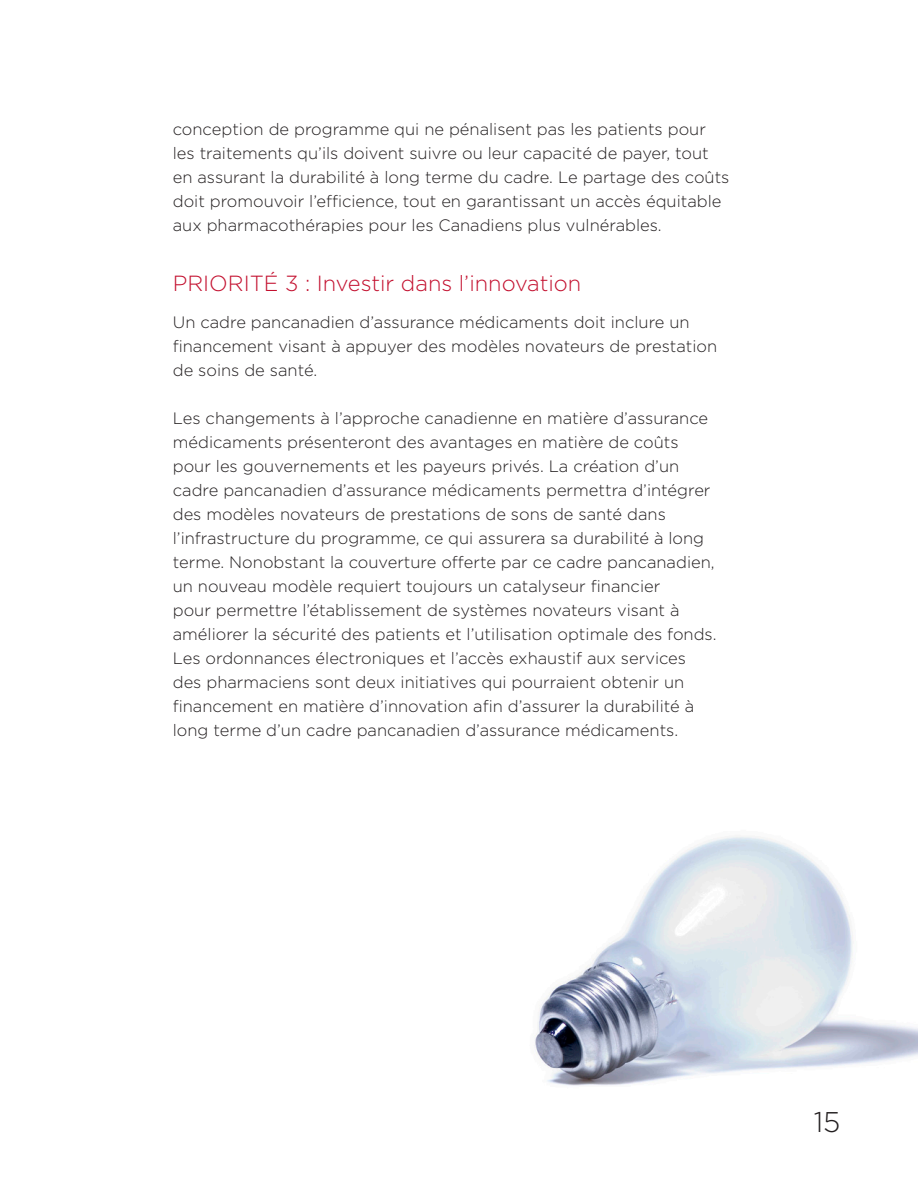
<style>
.page{position:relative;width:918px;height:1188px;background:#fff}
.page>*{position:absolute;margin:0;border:0;box-sizing:border-box;transform-origin:0 0}
.t1{font:300 28.5px "Gotham";color:#231f20}
.t2{font:300 21.9px "Gotham";color:#c3102f}
.t3{font:300 16.5px/24px "Gotham";color:#231f20}
</style>
<div class="page">
<img style="left:534px;top:836px;width:384px;height:250px">
<p class="t3" style="left:173px;top:116px;width:558px">conception de programme qui ne pénalisent pas les patients pour les traitements qu’ils doivent suivre ou leur capacité de payer, tout en assurant la durabilité à long terme du cadre. Le partage des coûts doit promouvoir l’efficience, tout en garantissant un accès équitable aux pharmacothérapies pour les Canadiens plus vulnérables.</p>
<p class="t2" style="left:173px;top:269px;width:410px">PRIORITÉ 3 : Investir dans l’innovation</p>
<p class="t3" style="left:173px;top:310px;width:546px">Un cadre pancanadien d’assurance médicaments doit inclure un financement visant à appuyer des modèles novateurs de prestation de soins de santé.</p>
<p class="t3" style="left:173px;top:406px;width:545px">Les changements à l’approche canadienne en matière d’assurance médicaments présenteront des avantages en matière de coûts pour les gouvernements et les payeurs privés. La création d’un cadre pancanadien d’assurance médicaments permettra d’intégrer des modèles novateurs de prestations de sons de santé dans l’infrastructure du programme, ce qui assurera sa durabilité à long terme. Nonobstant la couverture offerte par ce cadre pancanadien, un nouveau modèle requiert toujours un catalyseur financier<br>pour permettre l’établissement de systèmes novateurs visant à améliorer la sécurité des patients et l’utilisation optimale des fonds.<br>Les ordonnances électroniques et l’accès exhaustif aux services des pharmaciens sont deux initiatives qui pourraient obtenir un financement en matière d’innovation afin d’assurer la durabilité à long terme d’un cadre pancanadien d’assurance médicaments.</p>
<p class="t1" style="left:814px;top:1104px;width:28px">15</p>
</div>
